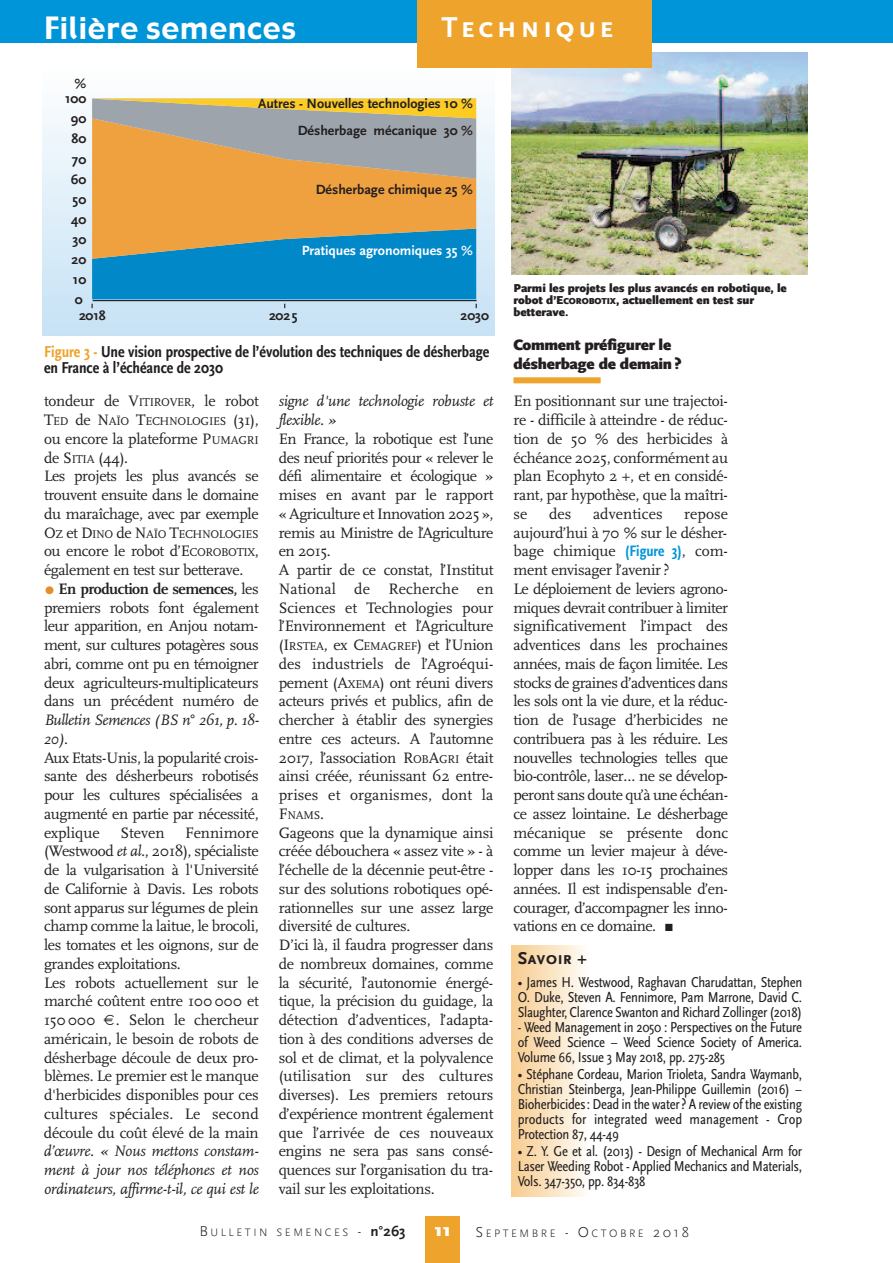
<style>
.page{position:relative;width:893px;height:1263px;background:#fff}
.page>*{position:absolute;margin:0;border:0;box-sizing:border-box;transform-origin:0 0}
.t1{font:30px "Gadget";letter-spacing:.03em;color:#fff}
.t2{font:700 30px "Scala Sans Caps";letter-spacing:.1em;color:#fff}
.t3{font:700 18px "Scala Sans Caps";color:#231f20}
.t4{font:900 18px "Scala Sans";color:#fff}
.t5{font:700 condensed 16.5px/16.5px "Scala Sans";letter-spacing:-.005em;color:#231f20}
.t6{font:15.75px/18.8px "Scala";letter-spacing:-.02em;color:#231f20}
.t7{font:italic 15.75px/18.8px "Scala";letter-spacing:-.015em;color:#231f20;text-align:justify}
.t8{font:900 15.75px/18.8px "Scala Sans";letter-spacing:-.02em;color:#231f20}
.t9{font:15.75px "Scala";letter-spacing:.005em;color:#231f20}
.t10{font:15px/15px "Scala Sans Regular Con";letter-spacing:-.02em;color:#231f20;text-align:justify}
.t11{font:700 13.95px "Scala Sans";color:#231f20}
.t12{font:700 13.95px "Scala Sans";color:#fff}
.t13{font:900 12px/12px "Scala Sans";letter-spacing:-.005em;color:#231f20}
.t14{font:11.85px "Scala";letter-spacing:-.025em;color:#231f20}
.t15{font:300 11.25px "Scala Sans";letter-spacing:.22em;color:#231f20}
.s1{color:#eea32c}
.s2{font-size:11.85px}
.s3{font-size:15.75px}
.s4{font-family:"Scala Sans Caps Expert";font-size:16.5px;color:#e38f2e}
.s5{font-weight:700}
.s6{font-style:italic}
.s7{font-size:9px}
.s8{font-family:"Scala Sans";font-weight:700;font-stretch:condensed;color:#0095d9}
.s9{font-family:"Scala Sans Expert"}
.s10{font-size:15px}
.s11{font-weight:700;font-size:15px}
</style>
<div class="page">
<div style="left:43px;top:67px;width:452px;height:269px;background:linear-gradient(to bottom,#fefeff,#c6e2f5)"></div>
<img style="left:512px;top:52px;width:296px;height:222px">
<div style="left:0;top:0;width:893px;height:43px;background:#0095d9"></div>
<div style="left:417px;top:0;width:234px;height:68px;background:#eea32c"></div>
<div style="left:425px;top:1216px;width:34px;height:47px;background:#eea32c"></div>
<div style="left:513px;top:377px;width:88px;height:6px;background:#eea32c"></div>
<hr style="left:92px;top:98px;width:384px;height:1px;background:#d6d9df">
<div style="left:92px;top:179px;width:384px;height:50px;background:#f0a13f"></div>
<svg style="left:92px;top:99px;width:384px;height:80px;background:#c3a878"></svg>
<svg style="left:92px;top:229px;width:385px;height:79px;background:#3a93b4"></svg>
<div style="left:512px;top:945px;width:76px;height:252px;background:linear-gradient(to right,#f7cc8e,#fefcf7)"></div>
<h1 class="t1" style="left:44px;top:11px;width:253px">Filière semences</h1>
<h1 class="t2" style="left:442px;top:9px;width:174px">Technique</h1>
<p class="t11" style="left:74px;top:78px;width:13px">%</p>
<p class="t11" style="left:65px;top:93px;width:23px">100</p>
<p class="t11" style="left:71px;top:113px;width:17px">90</p>
<p class="t11" style="left:71px;top:133px;width:16px">80</p>
<p class="t11" style="left:72px;top:153px;width:16px">70</p>
<p class="t11" style="left:71px;top:173px;width:17px">60</p>
<p class="t11" style="left:73px;top:193px;width:15px">50</p>
<p class="t11" style="left:71px;top:214px;width:17px">40</p>
<p class="t11" style="left:72px;top:234px;width:15px">30</p>
<p class="t11" style="left:71px;top:254px;width:16px">20</p>
<p class="t11" style="left:73px;top:274px;width:15px">10</p>
<p class="t11" style="left:75px;top:294px;width:9px">0</p>
<p class="t11" style="left:258px;top:97px;width:216px">Autres - Nouvelles technologies 10 %</p>
<p class="t11" style="left:298px;top:124px;width:177px">Désherbage mécanique 30 %</p>
<p class="t11" style="left:316px;top:183px;width:159px">Désherbage chimique 25 %</p>
<p class="t12" style="left:302px;top:245px;width:173px">Pratiques agronomiques 35 %</p>
<p class="t11" style="left:79px;top:310px;width:28px">2018</p>
<p class="t11" style="left:269px;top:310px;width:30px">2025</p>
<p class="t11" style="left:460px;top:310px;width:30px">2030</p>
<p class="t5" style="left:44px;top:343px;width:447px"><span class="s1">Figure 3 -</span> Une vision prospective de l’évolution des techniques de désherbage en France à l’échéance de 2030</p>
<p class="t6" style="left:44px;top:393px;width:216px">tondeur de V<span class="s2">ITIROVER</span>, le robot</p>
<p class="t14" style="left:44px;top:416px;width:216px"><span class="s3">T</span>ED <span class="s3">de N</span>AÏO <span class="s3">T</span>ECHNOLOGIES <span class="s3">(31),</span></p>
<p class="t6" style="left:44px;top:431px;width:216px">ou encore la plateforme P<span class="s2">UMAGRI </span>de S<span class="s2">ITIA</span> (44).<br>Les projets les plus avancés se trouvent ensuite dans le domaine du maraîchage, avec par exemple</p>
<p class="t14" style="left:44px;top:529px;width:216px"><span class="s3">O</span>Z <span class="s3">et D</span>INO <span class="s3">de N</span>AÏO <span class="s3">T</span>ECHNOLOGIES</p>
<p class="t6" style="left:44px;top:543px;width:216px">ou encore le robot d’E<span class="s2">COROBOTIX</span>, également en test sur betterave.<br><span class="s4">r</span> <span class="s5">En production de semences,</span> les premiers robots font également leur apparition, en Anjou notam&shy;ment, sur cultures potagères sous abri, comme ont pu en témoigner deux agriculteurs-multiplicateurs dans un précédent numéro de</p>
<p class="t6" style="left:44px;top:712px;width:216px"><span class="s6">Bulletin Semences (BS n° 261, p. 18-<br>20)</span>.<br>Aux Etats-Unis, la popularité crois&shy;sante des désherbeurs robotisés pour les cultures spécialisées a augmenté en partie par nécessité, explique</p>
<p class="t6" style="left:44px;top:824px;width:216px;text-indent:141px">Fennimore (Westwood <span class="s6">et al.</span>, 2018), spécialiste de la vulgarisation à l'Université de Californie à Davis. Les robots sont apparus sur légumes de plein champ comme la laitue, le brocoli, les tomates et les oignons, sur de grandes exploitations.<br>Les robots actuellement sur le marché coûtent entre 100000 et<br>150000</p>
<p class="t6" style="left:120px;top:824px;width:46px">Steven</p>
<p class="t6" style="left:44px;top:1012px;width:216px;text-align:justify;text-indent:72px">. Selon le chercheur américain, le besoin de robots de désherbage découle de deux pro&shy;blèmes. Le premier est le manque d'herbicides disponibles pour ces cultures spéciales. Le second découle du coût élevé de la main</p>
<p class="t7" style="left:44px;top:1143px;width:216px">d’œuvre. « Nous mettons constam&shy;ment à jour nos téléphones et nos ordinateurs, affirme-t-il, ce qui est le</p>
<p class="t7" style="left:279px;top:393px;width:216px">signe d'une technologie robuste et flexible. »</p>
<p class="t6" style="left:279px;top:431px;width:216px">En France, la robotique est l’une des neuf priorités pour « relever le défi alimentaire et écologique » mises en avant par le rapport « Agriculture et Innovation 2025 », remis au Ministre de l’Agriculture en 2015.<br>A partir de ce constat, l’Institut<br>National de Recherche en<br>Sciences et Technologies pour l’Environnement et l’Agriculture (I<span class="s2">RSTEA</span>, ex C<span class="s2">EMAGREF</span>) et l’Union des industriels de l’Agroéqui&shy;pement (A<span class="s2">XEMA</span>) ont réuni divers acteurs privés et publics, afin de chercher à établir des synergies entre ces acteurs. A l’automne<br>2017, l’association R<span class="s2">OB</span>A<span class="s2">GRI</span> était ainsi créée, réunissant 62 entre&shy;prises et organismes, dont la</p>
<p class="t14" style="left:279px;top:810px;width:47px"><span class="s3">F</span>NAMS<span class="s3">.</span></p>
<p class="t6" style="left:279px;top:824px;width:216px">Gageons que la dynamique ainsi créée débouchera « assez vite » - à l’échelle de la décennie peut-être - sur des solutions robotiques opé&shy;rationnelles sur une assez large diversité de cultures.<br>D’ici là, il faudra progresser dans de nombreux domaines, comme la sécurité, l’autonomie énergé&shy;tique, la précision du guidage, la détection d’adventices, l’adapta&shy;tion à des conditions adverses de sol et de climat, et la polyvalence (utilisation sur des cultures diverses). Les premiers retours d’expérience montrent également que l’arrivée de ces nouveaux engins ne sera pas sans consé&shy;quences sur l’organisation du tra&shy;vail sur les exploitations.</p>
<p class="t13" style="left:513px;top:282px;width:275px">Parmi les projets les plus avancés en robotique, le robot d’E<span class="s7">COROBOTIX</span>, actuellement en test sur betterave.</p>
<p class="t8" style="left:513px;top:335px;width:170px">Comment préfigurer le désherbage de demain?</p>
<p class="t6" style="left:513px;top:393px;width:216px;text-align:justify">En positionnant sur une trajectoi&shy;re - difficile à atteindre - de réduc&shy;tion de 50 % des herbicides à échéance 2025, conformément au plan Ecophyto 2 +, et en considé&shy;rant, par hypothèse, que la maîtri&shy;se</p>
<p class="t6" style="left:549px;top:506px;width:24px">des</p>
<p class="t9" style="left:593px;top:507px;width:71px">adventices</p>
<p class="t6" style="left:513px;top:506px;width:216px;text-indent:171px">repose aujourd’hui à 70 % sur le désher&shy;bage chimique <span class="s8">(Figure 3)</span>, com&shy;ment envisager l’avenir ?<br>Le déploiement de leviers agrono&shy;miques devrait contribuer à limiter significativement l’impact des adventices dans les prochaines années, mais de façon limitée. Les stocks de graines d’adventices dans les sols ont la vie dure, et la réduc&shy;tion de l’usage d’herbicides ne contribuera pas à les réduire. Les nouvelles technologies telles que bio-contrôle, laser… ne se dévelop&shy;peront sans doute qu’à une échéan&shy;ce assez lointaine. Le désherbage mécanique se présente donc comme un levier majeur à déve&shy;lopper dans les 10-15 prochaines années. Il est indispensable d’en&shy;courager, d’accompagner les inno&shy;vations en ce domaine. <span class="s9">r</span></p>
<p class="t3" style="left:518px;top:947px;width:71px">Savoir +</p>
<p class="t10" style="left:518px;top:974px;width:286px">• James H. Westwood, Raghavan Charudattan, Stephen O. Duke, Steven A. Fennimore, Pam Marrone, David C.<br>Slaughter, Clarence Swanton and Richard Zollinger (2018)</p>
<p class="t10" style="left:518px;top:1019px;width:286px">- Weed Management in 2050 : Perspectives on the Future of Weed Science – Weed Science Society of America.<br>Volume 66, Issue 3 May 2018, pp. 275-285</p>
<p class="t10" style="left:518px;top:1067px;width:286px">• Stéphane Cordeau, Marion Trioleta, Sandra Waymanb, Christian Steinberga, Jean-Philippe Guillemin (2016) – Bioherbicides: Dead in the water? A review of the existing products for integrated weed management - Crop Protection 87, 44-49</p>
<p class="t10" style="left:518px;top:1144px;width:286px">• Z. Y. Ge et al. (2013) - Design of Mechanical Arm for Laser Weeding Robot - Applied Mechanics and Materials, Vols. 347-350, pp. 834-838</p>
<p class="t15" style="left:199px;top:1225px;width:208px"><span class="s10">B</span>ULLETIN SEMENCES <span class="s10">-</span> <span class="s11">n°263</span></p>
<p class="t4" style="left:435px;top:1220px;width:18px">11</p>
<p class="t15" style="left:475px;top:1227px;width:215px"><span class="s10">S</span>EPTEMBRE <span class="s10">- O</span>CTOBRE <span class="s10">2018</span></p>
</div>
